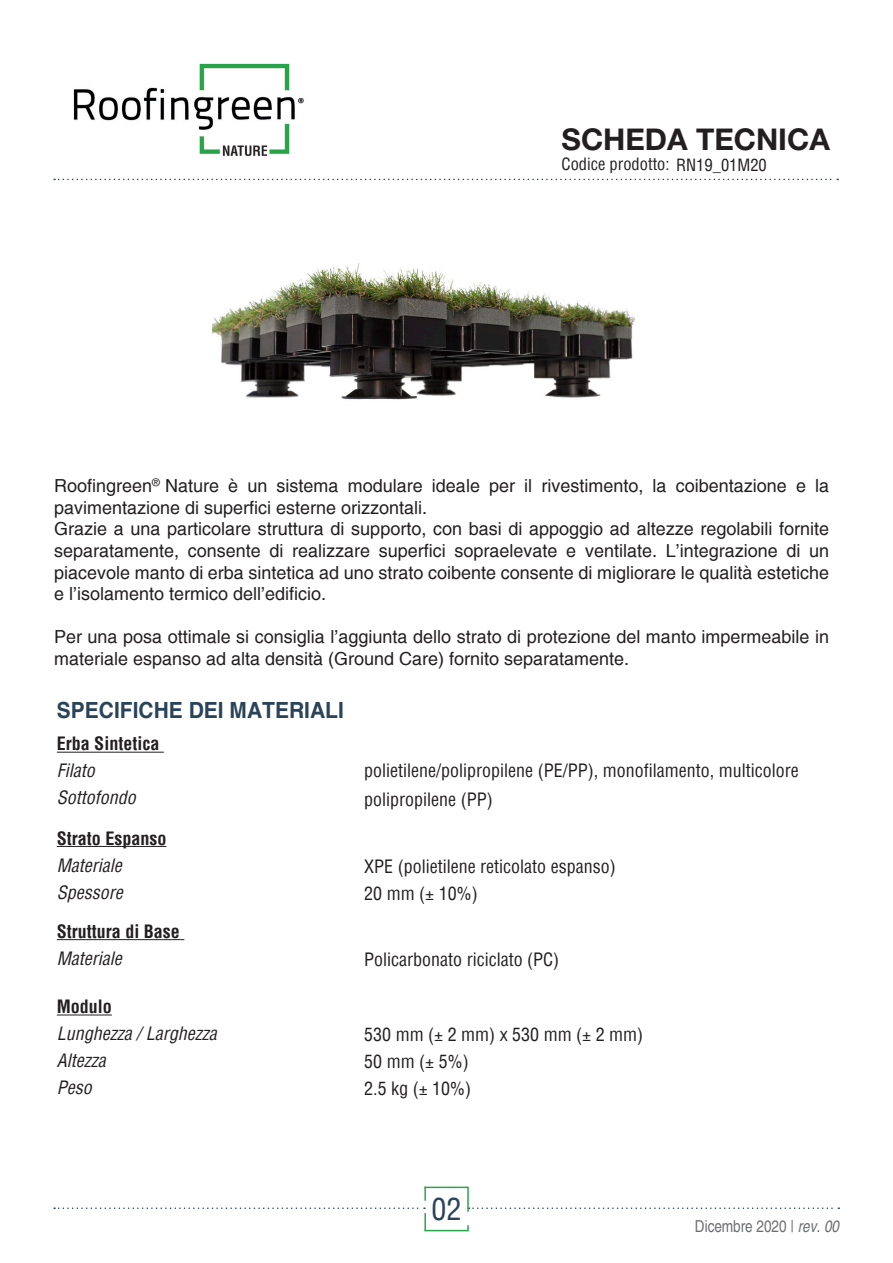
<style>
.page{position:relative;width:893px;height:1263px;background:#fff}
.page>*{position:absolute;margin:0;border:0;box-sizing:border-box;transform-origin:0 0}
.t1{font:700 30px "Helvetica Neue";color:#231f20}
.t2{font:condensed 30px "Helvetica";color:#2a4359}
.t3{font:700 22.2px "Helvetica";color:#2a4359;scale:.94 1}
.t4{font:18px/21.6px "Helvetica";color:#231f20}
.t5{font:condensed 18px "Helvetica";color:#231f20}
.t6{font:italic condensed 18px/27px "Helvetica";color:#231f20}
.t7{font:700 condensed 18px "Helvetica";color:#231f20}
.t8{font:condensed 16.5px "Helvetica";color:#231f20}
.t9{font:condensed 16.5px "Helvetica";color:#6c6d70}
.s1{font-style:italic}
</style>
<div class="page">
<svg style="left:54px;top:179px;width:784px;height:1px"></svg>
<svg style="left:469px;top:1207px;width:370px;height:2px"></svg>
<hr style="left:467px;top:1187px;width:2px;height:24px;background:#28a54a">
<hr style="left:425px;top:1186px;width:42px;height:2px;background:#28a54a">
<hr style="left:425px;top:1230px;width:42px;height:1px;background:#28a54a">
<svg style="left:424px;top:1187px;width:2px;height:13px"></svg>
<svg style="left:54px;top:1207px;width:372px;height:23px"></svg>
<hr style="left:57px;top:752px;width:107px;height:1px;background:#231f20">
<hr style="left:57px;top:846px;width:109px;height:1px;background:#231f20">
<hr style="left:57px;top:939px;width:127px;height:1px;background:#231f20">
<hr style="left:57px;top:1014px;width:55px;height:1px;background:#231f20">
<img style="left:73px;top:63px;width:231px;height:94px">
<img style="left:212px;top:263px;width:422px;height:137px">
<h1 class="t1" style="left:561px;top:121px;width:270px">SCHEDA TECNICA</h1>
<p class="t8" style="left:561px;top:153px;width:207px">Codice prodotto: RN19_01M20</p>
<p class="t4" style="left:54px;top:475px;width:777px">Roofingreen<sup>®</sup> Nature è un sistema modulare ideale per il rivestimento, la coibentazione e la pavimentazione di superfici esterne orizzontali.</p>
<p class="t4" style="left:54px;top:518px;width:777px;text-align:justify">Grazie a una particolare struttura di supporto, con basi di appoggio ad altezze regolabili fornite separatamente, consente di realizzare superfici sopraelevate e ventilate. L’integrazione di un piacevole manto di erba sintetica ad uno strato coibente consente di migliorare le qualità estetiche e l’isolamento termico dell’edificio.</p>
<p class="t4" style="left:54px;top:626px;width:777px">Per una posa ottimale si consiglia l’aggiunta dello strato di protezione del manto impermeabile in materiale espanso ad alta densità (Ground Care) fornito separatamente.</p>
<p class="t3" style="left:57px;top:697px;width:307px">SPECIFICHE DEI MATERIALI</p>
<p class="t7" style="left:57px;top:732px;width:104px">Erba Sintetica</p>
<p class="t6" style="left:57px;top:757px;width:81px">Filato<br>Sottofondo</p>
<p class="t7" style="left:57px;top:826px;width:111px">Strato Espanso</p>
<p class="t6" style="left:57px;top:851px;width:67px">Materiale<br>Spessore</p>
<p class="t7" style="left:57px;top:919px;width:125px">Struttura di Base</p>
<p class="t6" style="left:57px;top:944px;width:66px">Materiale</p>
<p class="t7" style="left:57px;top:995px;width:57px">Modulo</p>
<p class="t6" style="left:57px;top:1020px;width:161px">Lunghezza / Larghezza<br>Altezza<br>Peso</p>
<p class="t5" style="left:364px;top:759px;width:436px">polietilene/polipropilene (PE/PP), monofilamento, multicolore</p>
<p class="t5" style="left:364px;top:787px;width:130px">polipropilene (PP)</p>
<p class="t5" style="left:364px;top:854px;width:253px">XPE (polietilene reticolato espanso)</p>
<p class="t5" style="left:364px;top:881px;width:115px">20 mm (± 10%)</p>
<p class="t5" style="left:364px;top:947px;width:196px">Policarbonato riciclato (PC)</p>
<p class="t5" style="left:364px;top:1022px;width:280px">530 mm (± 2 mm) x 530 mm (± 2 mm)</p>
<p class="t5" style="left:364px;top:1049px;width:106px">50 mm (± 5%)</p>
<p class="t5" style="left:364px;top:1076px;width:108px">2.5 kg (± 10%)</p>
<p class="t2" style="left:432px;top:1190px;width:31px">02</p>
<p class="t9" style="left:695px;top:1216px;width:146px">Dicembre 2020 | <span class="s1">rev. 00</span></p>
</div>
